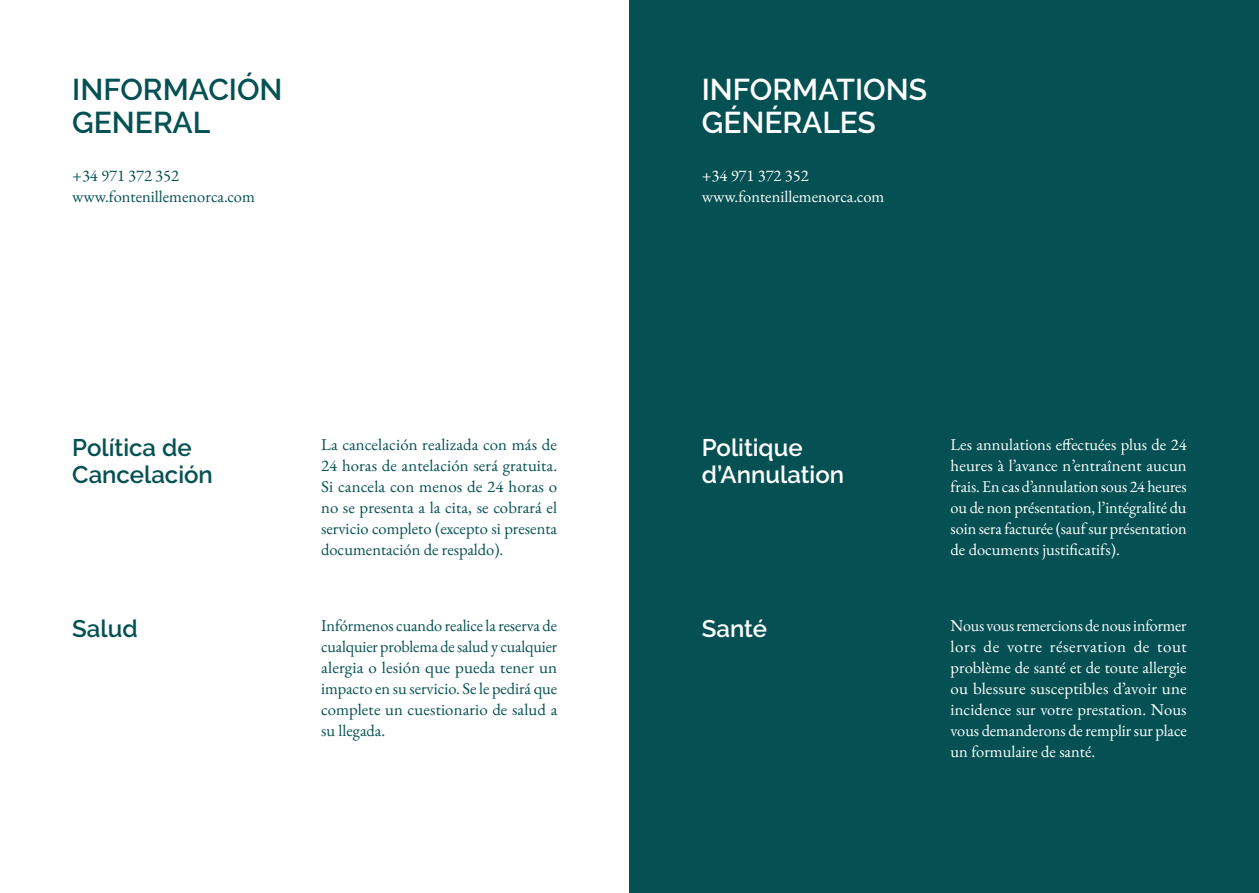
<style>
.page{position:relative;width:1259px;height:893px;background:#fff}
.page>*{position:absolute;margin:0;border:0;box-sizing:border-box;transform-origin:0 0}
.Style_de_paragraphe_2{font:600 30px/33px "Raleway";color:#fff}
.Style_de_paragraphe_2-2{font:600 30px "Raleway";color:#055053}
.Style_de_paragraphe_1{font:600 24px/27px "Raleway";color:#055053}
.Style_de_paragraphe_1-2{font:600 24px/27px "Raleway";color:#fff}
.Style_de_paragraphe_1-3{font:16.5px/21px "EB Garamond";color:#fff;text-align:justify}
.Style_de_paragraphe_1-4{font:16.5px/21px "EB Garamond";color:#055053;text-align:justify}
</style>
<div class="page">
<div style="left:629px;top:0;width:630px;height:893px;background:#055053"></div>
<p class="Style_de_paragraphe_2-2" style="left:72px;top:73px;width:212px">INFORMACIÓN</p>
<p class="Style_de_paragraphe_2-2" style="left:72px;top:106px;width:140px">GENERAL</p>
<p class="Style_de_paragraphe_2" style="left:702px;top:73px;width:227px">INFORMATIONS<br>GÉNÉRALES</p>
<p class="Style_de_paragraphe_1-4" style="left:72px;top:165px;width:108px">+34 971 372 352</p>
<p class="Style_de_paragraphe_1-4" style="left:72px;top:186px;width:184px">www.fontenillemenorca.com</p>
<p class="Style_de_paragraphe_1-3" style="left:702px;top:165px;width:108px">+34 971 372 352</p>
<p class="Style_de_paragraphe_1-3" style="left:702px;top:186px;width:184px">www.fontenillemenorca.com</p>
<p class="Style_de_paragraphe_1" style="left:72px;top:434px;width:142px">Política de<br>Cancelación</p>
<p class="Style_de_paragraphe_1-4" style="left:321px;top:434px;width:238px">La cancelación realizada con más de 24 horas de antelación será gratuita.<br>Si cancela con menos de 24 horas o no se presenta a la cita, se cobrará el servicio completo (excepto si presenta documentación de respaldo).</p>
<p class="Style_de_paragraphe_1-2" style="left:702px;top:434px;width:144px">Politique d’Annulation</p>
<p class="Style_de_paragraphe_1-3" style="left:950px;top:434px;width:238px">Les annulations effectuées plus de 24 heures à l’avance n’entraînent aucun frais. En cas d’annulation sous 24 heures ou de non présentation, l’intégralité du soin sera facturée (sauf sur présentation de documents justificatifs).</p>
<p class="Style_de_paragraphe_1" style="left:72px;top:615px;width:67px">Salud</p>
<p class="Style_de_paragraphe_1-4" style="left:321px;top:615px;width:238px">Infórmenos cuando realice la reserva de cualquier problema de salud y cualquier alergia o lesión que pueda tener un impacto en su servicio. Se le pedirá que complete un cuestionario de salud a su llegada.</p>
<p class="Style_de_paragraphe_1-2" style="left:702px;top:615px;width:67px">Santé</p>
<p class="Style_de_paragraphe_1-3" style="left:950px;top:615px;width:238px">Nous vous remercions de nous informer lors de votre réservation de tout problème de santé et de toute allergie ou blessure susceptibles d’avoir une incidence sur votre prestation. Nous vous demanderons de remplir sur place un formulaire de santé.</p>
</div>
